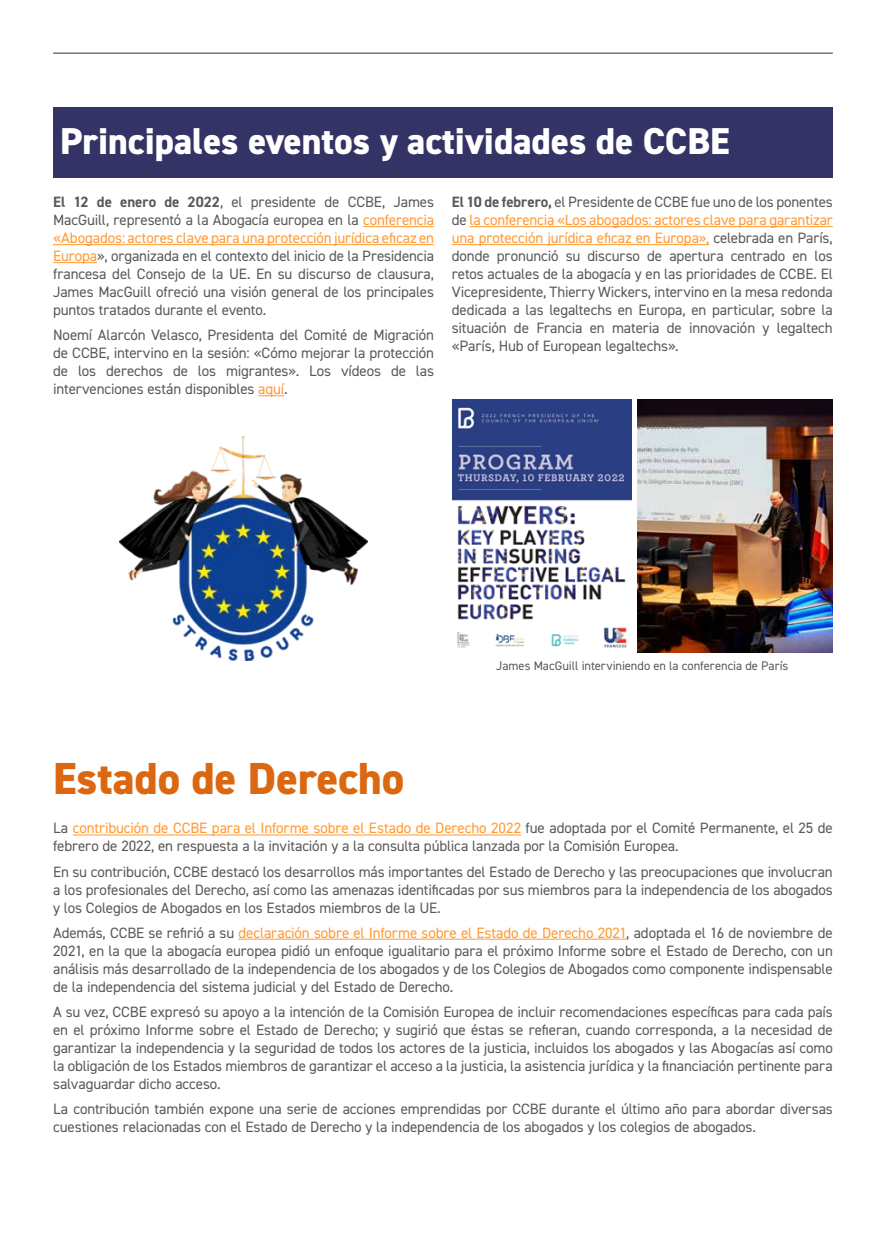
<style>
.page{position:relative;width:886px;height:1251px;background:#fff}
.page>*{position:absolute;margin:0;border:0;box-sizing:border-box;transform-origin:0 0}
.t1{font:800 45px "DIN2014";color:#dc6711}
.t2{font:800 37.5px "DIN2014";color:#fff}
.t3{font:15px/18px "DIN2014";letter-spacing:-.005em;color:#595959;text-align:justify}
.t4{font:12.5px "DIN2014";color:#595959}
.s1{font-weight:700}
.s2{color:#f93}
</style>
<div class="page">
<img style="left:638px;top:400px;width:195px;height:253px">
<img style="left:120px;top:436px;width:248px;height:225px">
<img style="left:453px;top:400px;width:179px;height:248px">
<hr style="left:53px;top:53px;width:780px;height:1px;background:#595959">
<hr style="left:363px;top:226px;width:71px;height:1px;background:#f93">
<hr style="left:53px;top:244px;width:381px;height:1px;background:#f93">
<hr style="left:53px;top:262px;width:44px;height:1px;background:#f93">
<svg style="left:258px;top:395px;width:26px;height:1px"></svg>
<hr style="left:469px;top:226px;width:364px;height:1px;background:#f93">
<hr style="left:452px;top:244px;width:257px;height:1px;background:#f93">
<div style="left:53px;top:107px;width:780px;height:71px;background:#336"></div>
<hr style="left:73px;top:834px;width:448px;height:1px;background:#f93">
<hr style="left:238px;top:939px;width:388px;height:1px;background:#f93">
<h2 class="t2" style="left:60px;top:116px;width:671px">Principales eventos y actividades de CCBE</h2>
<p class="t3" style="left:53px;top:193px;width:382px"><span class="s1">El 12 de enero de 2022</span>, el presidente de CCBE, James MacGuill, representó a la Abogacía europea en la <span class="s2">conferencia «Abogados: actores clave para una protección jurídica eficaz en Europa</span>», organizada en el contexto del inicio de la Presidencia francesa del Consejo de la UE. En su discurso de clausura, James MacGuill ofreció una visión general de los principales puntos tratados durante el evento.</p>
<p class="t3" style="left:53px;top:326px;width:382px">Noemí Alarcón Velasco, Presidenta del Comité de Migración de CCBE, intervino en la sesión: «Cómo mejorar la protección de los derechos de los migrantes». Los vídeos de las intervenciones están disponibles <span class="s2">aquí</span>.</p>
<p class="t3" style="left:452px;top:193px;width:382px"><span class="s1">El 10 de febrero,</span> el Presidente de CCBE fue uno de los ponentes de <span class="s2">la conferencia «Los abogados: actores clave para garantizar una protección jurídica eficaz en Europa»,</span> celebrada en París, donde pronunció su discurso de apertura centrado en los retos actuales de la abogacía y en las prioridades de CCBE. El Vicepresidente, Thierry Wickers, intervino en la mesa redonda dedicada a las legaltechs en Europa, en particular, sobre la situación de Francia en materia de innovación y legaltech «París, Hub of European legaltechs».</p>
<p class="t4" style="left:496px;top:658px;width:294px">James MacGuill interviniendo en la conferencia de París</p>
<h1 class="t1" style="left:53px;top:749px;width:353px">Estado de Derecho</h1>
<p class="t3" style="left:53px;top:819px;width:781px">La <span class="s2">contribución de CCBE para el Informe sobre el Estado de Derecho 2022</span> fue adoptada por el Comité Permanente, el 25 de febrero de 2022, en respuesta a la invitación y a la consulta pública lanzada por la Comisión Europea.</p>
<p class="t3" style="left:53px;top:862px;width:781px">En su contribución, CCBE destacó los desarrollos más importantes del Estado de Derecho y las preocupaciones que involucran a los profesionales del Derecho, así como las amenazas identificadas por sus miembros para la independencia de los abogados y los Colegios de Abogados en los Estados miembros de la UE.</p>
<p class="t3" style="left:53px;top:923px;width:781px">Además, CCBE se refirió a su <span class="s2">declaración sobre el Informe sobre el Estado de Derecho 2021</span>, adoptada el 16 de noviembre de 2021, en la que la abogacía europea pidió un enfoque igualitario para el próximo Informe sobre el Estado de Derecho, con un análisis más desarrollado de la independencia de los abogados y de los Colegios de Abogados como componente indispensable de la independencia del sistema judicial y del Estado de Derecho.</p>
<p class="t3" style="left:53px;top:1002px;width:781px">A su vez, CCBE expresó su apoyo a la intención de la Comisión Europea de incluir recomendaciones específicas para cada país en el próximo Informe sobre el Estado de Derecho; y sugirió que éstas se refieran, cuando corresponda, a la necesidad de garantizar la independencia y la seguridad de todos los actores de la justicia, incluidos los abogados y las Abogacías así como la obligación de los Estados miembros de garantizar el acceso a la justicia, la asistencia jurídica y la financiación pertinente para salvaguardar dicho acceso.</p>
<p class="t3" style="left:53px;top:1099px;width:781px">La contribución también expone una serie de acciones emprendidas por CCBE durante el último año para abordar diversas cuestiones relacionadas con el Estado de Derecho y la independencia de los abogados y los colegios de abogados.</p>
</div>
